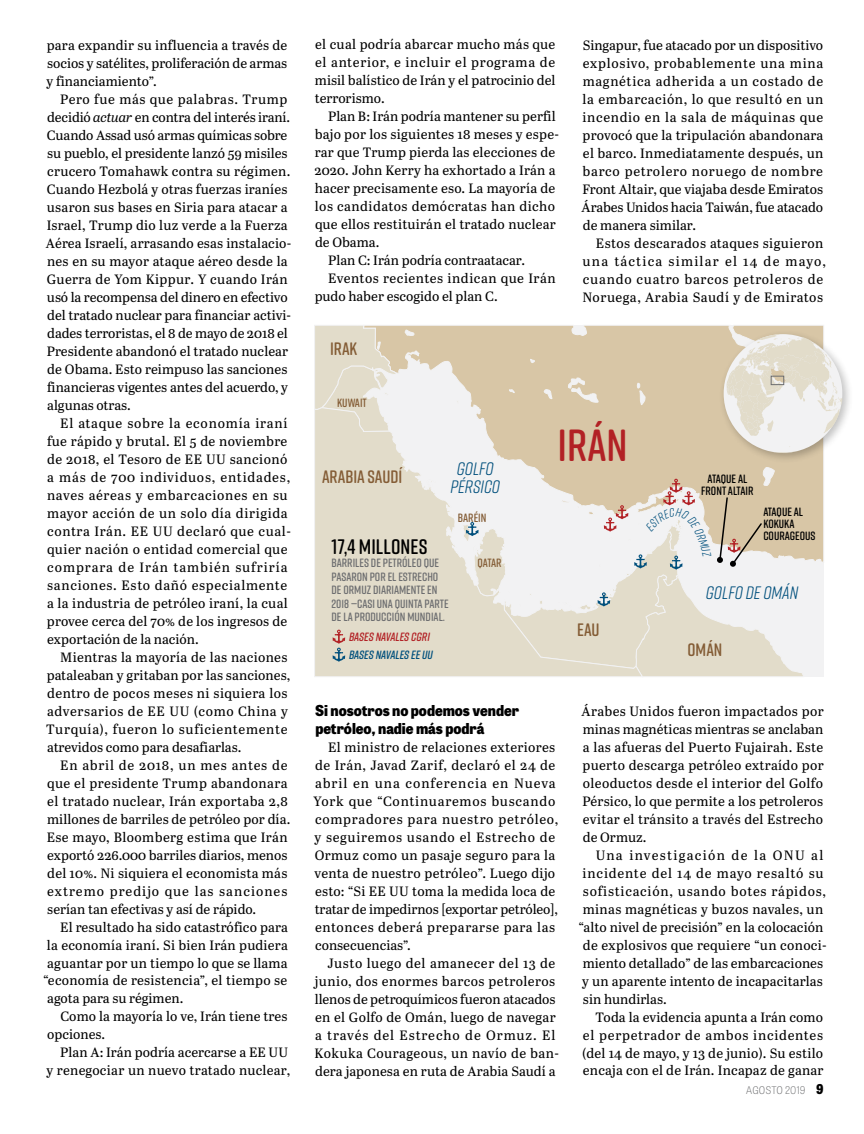
<style>
.page{position:relative;width:864px;height:1134px;background:#fff}
.page>*{position:absolute;margin:0;border:0;box-sizing:border-box;transform-origin:0 0}
.t1{font:600 45px "Rift Soft";color:#b22125}
.t2{font:600 21px "Rift Soft";letter-spacing:.005em;color:#000}
.t3{font:italic 18px/18px "Rift Soft";color:#004f7c;text-align:center}
.t4{font:600 18px "Rift Soft";color:#845d36}
.t5{font:800 15px/18px "Tablet Gothic Narrow";color:#000}
.t6{font:13.5px/18px "Abril Text";letter-spacing:.015em;color:#000;text-align:justify}
.t7{font:13.5px/18px "Abril Text";letter-spacing:.045em;color:#000}
.t8{font:13.5px/18px "Abril Text";letter-spacing:.04em;color:#000}
.t9{font:13.5px/18px "Abril Text";letter-spacing:.035em;color:#000}
.t10{font:600 12px/13.5px "Rift Soft";color:#6d6e70}
.t11{font:600 12px/12px "Rift Soft";color:#000}
.t12{font:600 12px "Rift Soft";color:#845d36}
.t13{font:italic 600 12px "Rift Soft";color:#b22125}
.t14{font:italic 600 12px "Rift Soft";letter-spacing:-.005em;color:#004f7c}
.t15{font:100 10.5px "Tablet Gothic Narrow";letter-spacing:.02em;color:#6d6e70}
.s1{font-style:italic}
.s2{font-weight:800;font-size:13.5px;color:#000}
</style>
<div class="page">
<svg style="left:397px;top:325px;width:427px;height:238px;background:#dbcbaf"></svg>
<svg style="left:456px;top:400px;width:3px;height:4px"></svg>
<svg style="left:314px;top:325px;width:83px;height:83px;background:#e3ddcc"></svg>
<svg style="left:314px;top:408px;width:329px;height:269px"></svg>
<div style="left:719px;top:329px;width:135px;height:135px;background:#000;opacity:.25"></div>
<div style="left:724px;top:334px;width:118px;height:119px;background:#f2f2f3;border-radius:50%"></div>
<svg style="left:757px;top:447px;width:50px;height:6px"></svg>
<svg style="left:727px;top:334px;width:116px;height:102px"></svg>
<div style="left:771px;top:376px;width:13px;height:9px;border:1px solid #6d6e70"></div>
<svg style="left:333px;top:630px;width:12px;height:32px"></svg>
<svg style="left:457px;top:479px;width:347px;height:198px"></svg>
<p class="t6" style="left:47px;top:35px;width:242px">para expandir su influencia a través de socios y satélites, proliferación de armas y financiamiento”.</p>
<p class="t6" style="left:46px;top:89px;width:247px;text-align:left;text-indent:14px">Pero fue más que palabras. Trump decidió <span class="s1">actuar</span> en contra del interés iraní.<br>Cuando Assad usó armas químicas sobre su pueblo, el presidente lanzó 59 misiles crucero Tomahawk contra su régimen.<br>Cuando Hezbolá y otras fuerzas iraníes usaron sus bases en Siria para atacar a Israel, Trump dio luz verde a la Fuerza Aérea Israelí, arrasando esas instalacio&shy;nes en su mayor ataque aéreo desde la Guerra de Yom Kippur. Y cuando Irán usó la recompensa del dinero en efectivo del tratado nuclear para financiar activi&shy;dades terroristas, el 8 de mayo de 2018 el Presidente abandonó el tratado nuclear de Obama. Esto reimpuso las sanciones financieras vigentes antes del acuerdo, y algunas otras.</p>
<p class="t7" style="left:47px;top:413px;width:246px;text-indent:13px">El ataque sobre la economía iraní fue rápido y brutal. El 5 de noviembre de 2018, el Tesoro de EE UU sancionó a más de 700 individuos, entidades, naves aéreas y embarcaciones en su mayor acción de un solo día dirigida contra Irán. EE UU declaró que cual&shy;quier nación o entidad comercial que comprara de Irán también sufriría sanciones. Esto dañó especialmente a la industria de petróleo iraní, la cual provee cerca del 70% de los ingresos de exportación de la nación.</p>
<p class="t8" style="left:46px;top:647px;width:246px;text-indent:14px">Mientras la mayoría de las naciones pataleaban y gritaban por las sanciones, dentro de pocos meses ni siquiera los adversarios de EE UU (como China y Turquía), fueron lo suficientemente atrevidos como para desafiarlas.</p>
<p class="t6" style="left:47px;top:755px;width:245px;text-align:left;text-indent:14px">En abril de 2018, un mes antes de que el presidente Trump abandonara el tratado nuclear, Irán exportaba 2,8 millones de barriles de petróleo por día.<br>Ese mayo, Bloomberg estima que Irán exportó 226.000 barriles diarios, menos del 10%. Ni siquiera el economista más extremo predijo que las sanciones serían tan efectivas y así de rápido.</p>
<p class="t6" style="left:60px;top:917px;width:229px">El resultado ha sido catastrófico para</p>
<p class="t6" style="left:47px;top:935px;width:242px">la economía iraní. Si bien Irán pudiera</p>
<p class="t6" style="left:47px;top:953px;width:242px">aguantar por un tiempo lo que se llama</p>
<p class="t6" style="left:43px;top:971px;width:246px">“economía de resistencia”, el tiempo se</p>
<p class="t6" style="left:47px;top:989px;width:138px">agota para su régimen.</p>
<p class="t6" style="left:60px;top:1007px;width:229px">Como la mayoría lo ve, Irán tiene tres</p>
<p class="t6" style="left:47px;top:1025px;width:59px">opciones.</p>
<p class="t6" style="left:60px;top:1043px;width:229px">Plan A: Irán podría acercarse a EE UU</p>
<p class="t6" style="left:47px;top:1061px;width:245px">y renegociar un nuevo tratado nuclear,</p>
<p class="t6" style="left:315px;top:35px;width:242px">el cual podría abarcar mucho más que el anterior, e incluir el programa de misil balístico de Irán y el patrocinio del terrorismo.</p>
<p class="t6" style="left:328px;top:107px;width:229px">Plan B: Irán podría mantener su perfil</p>
<p class="t6" style="left:315px;top:125px;width:246px">bajo por los siguientes 18 meses y espe-</p>
<p class="t6" style="left:315px;top:143px;width:242px">rar que Trump pierda las elecciones de</p>
<p class="t6" style="left:314px;top:161px;width:243px">2020. John Kerry ha exhortado a Irán a</p>
<p class="t6" style="left:315px;top:179px;width:242px">hacer precisamente eso. La mayoría de</p>
<p class="t6" style="left:315px;top:197px;width:242px">los candidatos demócratas han dicho</p>
<p class="t6" style="left:315px;top:215px;width:242px">que ellos restituirán el tratado nuclear</p>
<p class="t6" style="left:315px;top:233px;width:66px">de Obama.</p>
<p class="t6" style="left:328px;top:251px;width:199px">Plan C: Irán podría contraatacar.</p>
<p class="t6" style="left:328px;top:269px;width:229px">Eventos recientes indican que Irán</p>
<p class="t6" style="left:315px;top:287px;width:184px">pudo haber escogido el plan C.</p>
<h3 class="t4" style="left:330px;top:336px;width:29px">IRAK</h3>
<p class="t12" style="left:337px;top:394px;width:31px">KUWAIT</p>
<p class="t6" style="left:582px;top:35px;width:243px">Singapur, fue atacado por un dispositivo explosivo, probablemente una mina magnética adherida a un costado de la embarcación, lo que resultó en un incendio en la sala de máquinas que provocó que la tripulación abandonara el barco. Inmediatamente después, un barco petrolero noruego de nombre Front Altair, que viajaba desde Emiratos Árabes Unidos hacia Taiwán, fue atacado de manera similar.</p>
<p class="t8" style="left:582px;top:233px;width:245px;text-indent:14px">Estos descarados ataques siguieron una táctica similar el 14 de mayo, cuando cuatro barcos petroleros de Noruega, Arabia Saudí y de Emiratos</p>
<h3 class="t4" style="left:322px;top:464px;width:82px">ARABIA SAUDÍ</h3>
<h3 class="t3" style="left:450px;top:459px;width:51px">GOLFO<br>PÉRSICO</h3>
<p class="t12" style="left:458px;top:509px;width:30px">BARÉIN</p>
<h2 class="t2" style="left:332px;top:531px;width:97px">17,4 MILLONES</h2>
<p class="t10" style="left:332px;top:556px;width:119px">BARRILES DE PETRÓLEO QUE<br>PASARON POR EL ESTRECHO<br>DE ORMUZ DIARIAMENTE EN<br>2018 —CASI UNA QUINTA PARTE<br>DE LA PRODUCCIÓN MUNDIAL.</p>
<p class="t12" style="left:478px;top:555px;width:26px">QATAR</p>
<p class="t13" style="left:349px;top:628px;width:82px">BASES NAVALES CGRI</p>
<p class="t14" style="left:349px;top:646px;width:86px">BASES NAVALES EE UU</p>
<h1 class="t1" style="left:557px;top:413px;width:72px">IRÁN</h1>
<h3 class="t4" style="left:577px;top:617px;width:24px">EAU</h3>
<p class="t11" style="left:701px;top:473px;width:54px;text-align:center">ATAQUE AL<br>FRONT ALTAIR</p>
<p class="t11" style="left:763px;top:506px;width:54px">ATAQUE AL<br>KOKUKA<br>COURAGEOUS</p>
<h3 class="t3" style="left:706px;top:583px;width:94px">GOLFO DE OMÁN</h3>
<h3 class="t4" style="left:688px;top:636px;width:36px">OMÁN</h3>
<p class="t5" style="left:315px;top:701px;width:205px">Si nosotros no podemos vender petróleo, nadie más podrá</p>
<p class="t6" style="left:314px;top:737px;width:246px;text-align:left;text-indent:15px">El ministro de relaciones exteriores de Irán, Javad Zarif, declaró el 24 de abril en una conferencia en Nueva York que “Continuaremos buscando compradores para nuestro petróleo, y seguiremos usando el Estrecho de Ormuz como un pasaje seguro para la venta de nuestro petróleo”. Luego dijo esto: “Si EE UU toma la medida loca de tratar de impedirnos [exportar petróleo], entonces deberá prepararse para las consecuencias”.</p>
<p class="t9" style="left:315px;top:953px;width:246px;text-indent:13px">Justo luego del amanecer del 13 de junio, dos enormes barcos petroleros llenos de petroquímicos fueron atacados en el Golfo de Omán, luego de navegar a través del Estrecho de Ormuz. El Kokuka Courageous, un navío de ban&shy;dera japonesa en ruta de Arabia Saudí a</p>
<p class="t6" style="left:582px;top:701px;width:244px">Árabes Unidos fueron impactados por minas magnéticas mientras se anclaban a las afueras del Puerto Fujairah. Este puerto descarga petróleo extraído por oleoductos desde el interior del Golfo Pérsico, lo que permite a los petroleros evitar el tránsito a través del Estrecho de Ormuz.</p>
<p class="t6" style="left:596px;top:845px;width:229px">Una investigación de la ONU al</p>
<p class="t6" style="left:583px;top:863px;width:243px">incidente del 14 de mayo resaltó su</p>
<p class="t6" style="left:583px;top:881px;width:245px">sofisticación, usando botes rápidos,</p>
<p class="t6" style="left:583px;top:899px;width:242px">minas magnéticas y buzos navales, un</p>
<p class="t6" style="left:579px;top:917px;width:246px">“alto nivel de precisión” en la colocación</p>
<p class="t6" style="left:583px;top:935px;width:245px">de explosivos que requiere “un conoci-</p>
<p class="t6" style="left:583px;top:953px;width:242px">miento detallado” de las embarcaciones</p>
<p class="t6" style="left:582px;top:971px;width:242px">y un aparente intento de incapacitarlas</p>
<p class="t6" style="left:583px;top:989px;width:85px">sin hundirlas.</p>
<p class="t6" style="left:595px;top:1007px;width:229px">Toda la evidencia apunta a Irán como</p>
<p class="t6" style="left:583px;top:1025px;width:242px">el perpetrador de ambos incidentes</p>
<p class="t6" style="left:582px;top:1043px;width:242px">(del 14 de mayo, y 13 de junio). Su estilo</p>
<p class="t6" style="left:583px;top:1061px;width:242px">encaja con el de Irán. Incapaz de ganar</p>
<p class="t15" style="left:746px;top:1083px;width:79px">AGOSTO 2019 <span class="s2">9</span></p>
</div>
